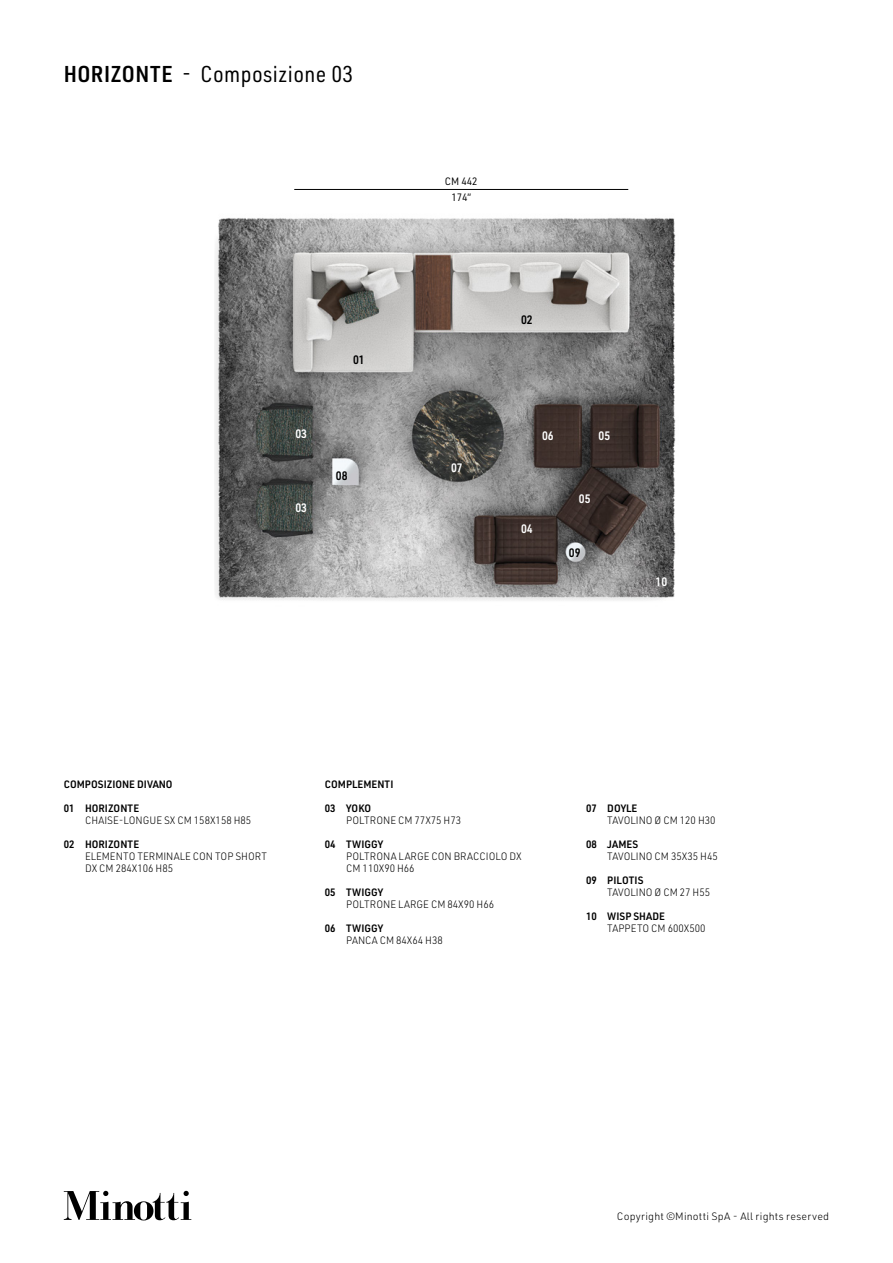
<style>
.page{position:relative;width:893px;height:1263px;background:#fff}
.page>*{position:absolute;margin:0;border:0;box-sizing:border-box;transform-origin:0 0}
.t1{font:22.5px "URWDIN Semi Cond";letter-spacing:.02em;color:#000}
.t2{font:600 12px "URWDIN";color:#fff;scale:.9 1}
.t3{font:600 12px "URWDIN";color:#000;scale:.9 1}
.t4{font:300 10.5px/12px "URWDIN";color:#000;scale:.95 1}
.t5{font:600 10.5px "URWDIN";color:#000;scale:.95 1}
.t6{font:300 10.5px "URWDIN";letter-spacing:.02em;color:#000}
.t7{font:10.5px/16.5px "URWDIN";color:#000;text-align:center;scale:.95 1}
.s1{font-weight:600}
</style>
<div class="page">
<svg style="left:64px;top:1191px;width:127px;height:29px"></svg>
<hr style="left:294px;top:189px;width:334px;height:1px;background:#000">
<img style="left:215px;top:218px;width:461px;height:383px">
<h1 class="t1" style="left:64px;top:59px;width:291px"><span class="s1">HORIZONTE</span> - Composizione 03</h1>
<p class="t2" style="left:295px;top:425px;width:14px">03</p>
<p class="t2" style="left:295px;top:500px;width:14px">03</p>
<p class="t3" style="left:353px;top:352px;width:14px">01</p>
<p class="t3" style="left:336px;top:468px;width:14px">08</p>
<p class="t7" style="left:445px;top:172px;width:36px">CM 442<br>174”</p>
<p class="t2" style="left:451px;top:460px;width:14px">07</p>
<p class="t3" style="left:521px;top:311px;width:14px">02</p>
<p class="t2" style="left:542px;top:427px;width:14px">06</p>
<p class="t2" style="left:599px;top:427px;width:14px">05</p>
<p class="t2" style="left:521px;top:521px;width:14px">04</p>
<p class="t2" style="left:579px;top:490px;width:14px">05</p>
<p class="t3" style="left:569px;top:544px;width:14px">09</p>
<p class="t2" style="left:655px;top:574px;width:14px">10</p>
<p class="t5" style="left:64px;top:777px;width:116px">COMPOSIZIONE DIVANO</p>
<p class="t5" style="left:64px;top:801px;width:81px">01 HORIZONTE</p>
<p class="t4" style="left:85px;top:814px;width:177px">CHAISE-LONGUE SX CM 158X158 H85</p>
<p class="t5" style="left:64px;top:837px;width:81px">02 HORIZONTE</p>
<p class="t4" style="left:85px;top:850px;width:193px">ELEMENTO TERMINALE CON TOP SHORT<br>DX CM 284X106 H85</p>
<p class="t5" style="left:325px;top:777px;width:74px">COMPLEMENTI</p>
<p class="t5" style="left:325px;top:801px;width:50px">03 YOKO</p>
<p class="t4" style="left:346px;top:814px;width:123px">POLTRONE CM 77X75 H73</p>
<p class="t5" style="left:325px;top:837px;width:63px">04 TWIGGY</p>
<p class="t4" style="left:346px;top:850px;width:186px">POLTRONA LARGE CON BRACCIOLO DX<br>CM 110X90 H66</p>
<p class="t5" style="left:325px;top:885px;width:63px">05 TWIGGY</p>
<p class="t4" style="left:346px;top:898px;width:157px">POLTRONE LARGE CM 84X90 H66</p>
<p class="t5" style="left:325px;top:921px;width:63px">06 TWIGGY</p>
<p class="t4" style="left:346px;top:934px;width:103px">PANCA CM 84X64 H38</p>
<p class="t5" style="left:586px;top:801px;width:56px">07 DOYLE</p>
<p class="t4" style="left:607px;top:814px;width:115px">TAVOLINO Ø CM 120 H30</p>
<p class="t5" style="left:586px;top:837px;width:57px">08 JAMES</p>
<p class="t4" style="left:607px;top:850px;width:118px">TAVOLINO CM 35X35 H45</p>
<p class="t5" style="left:586px;top:873px;width:62px">09 PILOTIS</p>
<p class="t4" style="left:607px;top:886px;width:110px">TAVOLINO Ø CM 27 H55</p>
<p class="t5" style="left:586px;top:909px;width:84px">10 WISP SHADE</p>
<p class="t4" style="left:607px;top:922px;width:105px">TAPPETO CM 600X500</p>
<p class="t6" style="left:617px;top:1210px;width:214px">Copyright ©Minotti SpA - All rights reserved</p>
</div>
